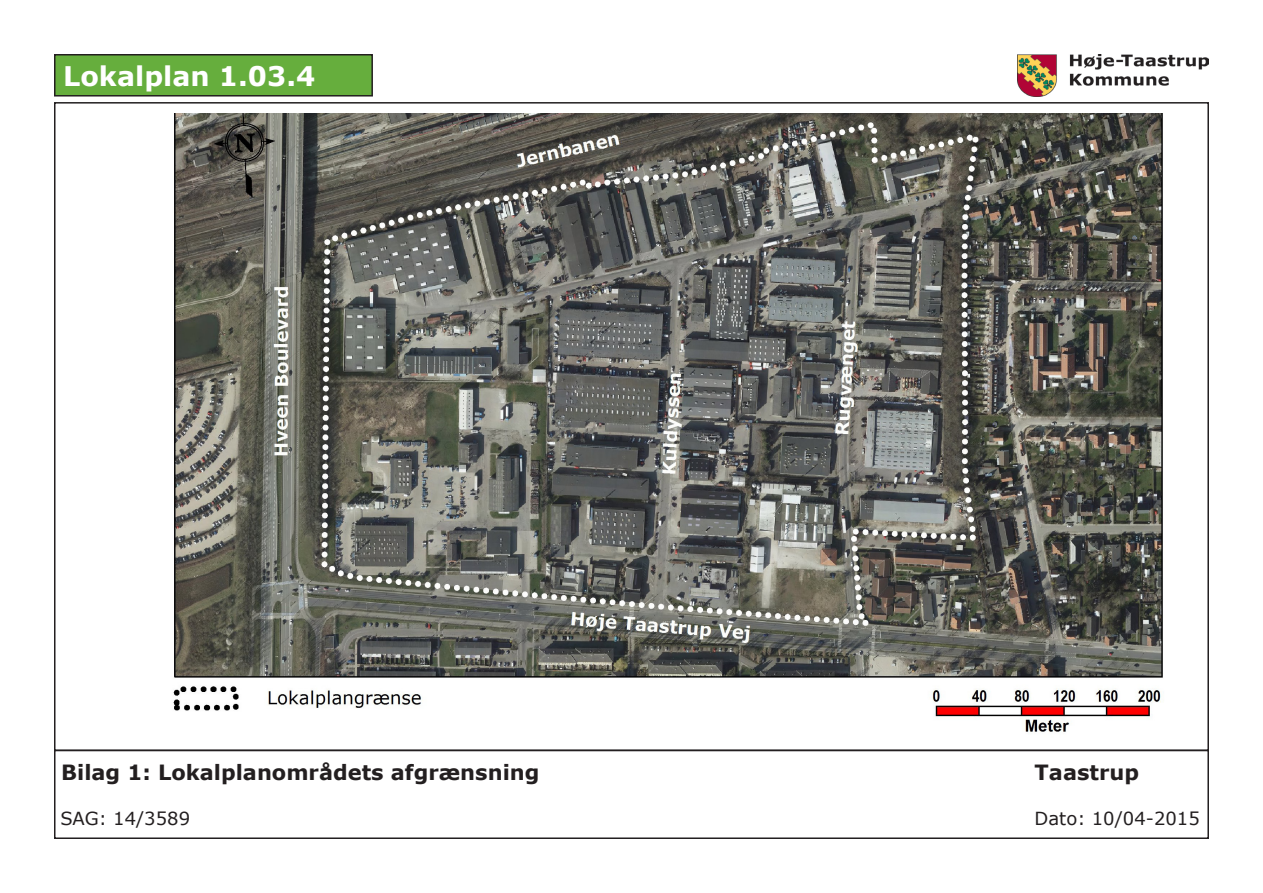
<style>
.page{position:relative;width:1263px;height:893px;background:#fff}
.page>*{position:absolute;margin:0;border:0;box-sizing:border-box;transform-origin:0 0}
.t1{font:700 27px "Verdana";color:#fff}
.t2{font:700 21px "Verdana";color:#231f20}
.t3{font:700 21px "Verdana";color:#231f20}
.t4{font:18px "Verdana";color:#231f20}
.s1{font-style:inherit}
</style>
<div class="page">
<div style="left:55px;top:55px;width:317px;height:41px;background:#66ae3d"></div>
<div style="left:54px;top:54px;width:319px;height:43px;border:2px solid #231f20"></div>
<img style="left:1018px;top:54px;width:191px;height:43px">
<div style="left:54px;top:750px;width:1155px;height:89px;border:2px solid #231f20"></div>
<img style="left:173px;top:114px;width:990px;height:618px">
<p class="t1" style="left:63px;top:57px;width:254px">Lokalplan 1.03.4</p>
<p class="t2" style="left:61px;top:757px;width:480px"><span class="s1">Bilag 1:</span> Lokalplanområdets afgrænsning</p>
<p class="t3" style="left:1035px;top:757px;width:106px">Taastrup</p>
<p class="t4" style="left:60px;top:806px;width:131px">SAG: 14/3589</p>
<p class="t4" style="left:1034px;top:806px;width:167px">Dato: 10/04-2015</p>
</div>
